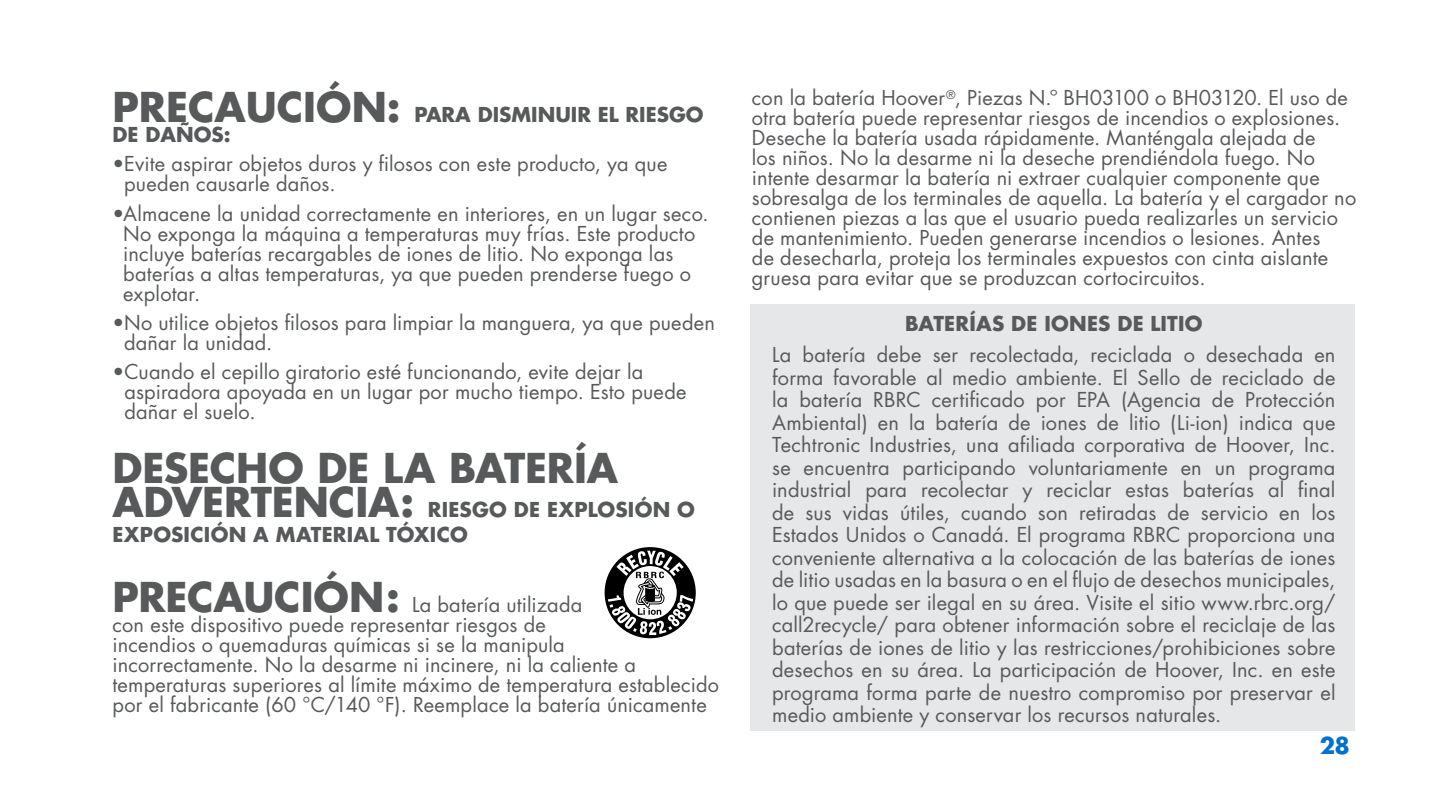
<style>
.page{position:relative;width:1440px;height:810px;background:#fff}
.page>*{position:absolute;margin:0;border:0;box-sizing:border-box;transform-origin:0 0}
.t1{font:700 40px "Futura";letter-spacing:-.005em;color:#58595b}
.t2{font:700 22.5px "Futura";color:#0071ce}
.t3{font:20px/20px "Futura";letter-spacing:.01em;color:#58595b}
.t4{font:700 20px/20px "Futura";letter-spacing:.005em;color:#58595b}
.s1{font-size:40px}
.s2{font-weight:700;font-size:40px}
</style>
<div class="page">
<div style="left:750px;top:304px;width:605px;height:427px;background:#e6e7e8"></div>
<div style="left:605px;top:547px;width:91px;height:91px;background:#000;border-radius:50%"></div>
<svg style="left:608px;top:551px;width:85px;height:84px"></svg>
<p class="t4" style="left:112px;top:104px;width:593px"><span class="s1">PRECAUCIÓN:</span> PARA DISMINUIR EL RIESGO<br>DE DAÑOS:</p>
<p class="t3" style="left:124px;top:154px;width:545px;text-indent:-12px">•Evite aspirar objetos duros y filosos con este producto, ya que pueden causarle daños.</p>
<p class="t3" style="left:123px;top:203px;width:587px;text-indent:-11px">•Almacene la unidad correctamente en interiores, en un lugar seco.<br>No exponga la máquina a temperaturas muy frías. Este producto incluye baterías recargables de iones de litio. No exponga las baterías a altas temperaturas, ya que pueden prenderse fuego o explotar.</p>
<p class="t3" style="left:124px;top:313px;width:592px;text-indent:-12px">•No utilice objetos filosos para limpiar la manguera, ya que pueden dañar la unidad.</p>
<p class="t3" style="left:124px;top:362px;width:564px;text-indent:-12px">•Cuando el cepillo giratorio esté funcionando, evite dejar la aspiradora apoyada en un lugar por mucho tiempo. Esto puede dañar el suelo.</p>
<h1 class="t1" style="left:112px;top:441px;width:507px">DESECHO DE LA BATERÍA</h1>
<p class="t4" style="left:112px;top:497px;width:584px;line-height:25px"><span class="s1">ADVERTENCIA:</span> RIESGO DE EXPLOSIÓN O<br>EXPOSICIÓN A MATERIAL TÓXICO</p>
<p class="t3" style="left:112px;top:595px;width:608px"><span class="s2">PRECAUCIÓN:</span> La batería utilizada<br>con este dispositivo puede representar riesgos de<br>incendios o quemaduras químicas si se la manipula<br>incorrectamente. No la desarme ni incinere, ni la caliente a temperaturas superiores al límite máximo de temperatura establecido por el fabricante (60 °C/140 °F). Reemplace la batería únicamente</p>
<p class="t3" style="left:752px;top:88px;width:606px">con la batería Hoover<sup>®</sup>, Piezas N.º BH03100 o BH03120. El uso de otra batería puede representar riesgos de incendios o explosiones.<br>Deseche la batería usada rápidamente. Manténgala alejada de<br>los niños. No la desarme ni la deseche prendiéndola fuego. No intente desarmar la batería ni extraer cualquier componente que sobresalga de los terminales de aquella. La batería y el cargador no contienen piezas a las que el usuario pueda realizarles un servicio de mantenimiento. Pueden generarse incendios o lesiones. Antes<br>de desecharla, proteja los terminales expuestos con cinta aislante gruesa para evitar que se produzcan cortocircuitos.</p>
<p class="t4" style="left:905px;top:313px;width:299px">BATERÍAS DE IONES DE LITIO</p>
<p class="t3" style="left:772px;top:344px;width:565px;line-height:22.5px;text-align:justify">La batería debe ser recolectada, reciclada o desechada en forma favorable al medio ambiente. El Sello de reciclado de la batería RBRC certificado por EPA (Agencia de Protección Ambiental) en la batería de iones de litio (Li-ion) indica que Techtronic Industries, una afiliada corporativa de Hoover, Inc. se encuentra participando voluntariamente en un programa industrial para recolectar y reciclar estas baterías al final de sus vidas útiles, cuando son retiradas de servicio en los Estados Unidos o Canadá. El programa RBRC proporciona una conveniente alternativa a la colocación de las baterías de iones de litio usadas en la basura o en el flujo de desechos municipales, lo que puede ser ilegal en su área. Visite el sitio www.rbrc.org/ call2recycle/ para obtener información sobre el reciclaje de las baterías de iones de litio y las restricciones/prohibiciones sobre desechos en su área. La participación de Hoover, Inc. en este programa forma parte de nuestro compromiso por preservar el medio ambiente y conservar los recursos naturales.</p>
<p class="t2" style="left:1320px;top:730px;width:32px">28</p>
</div>
